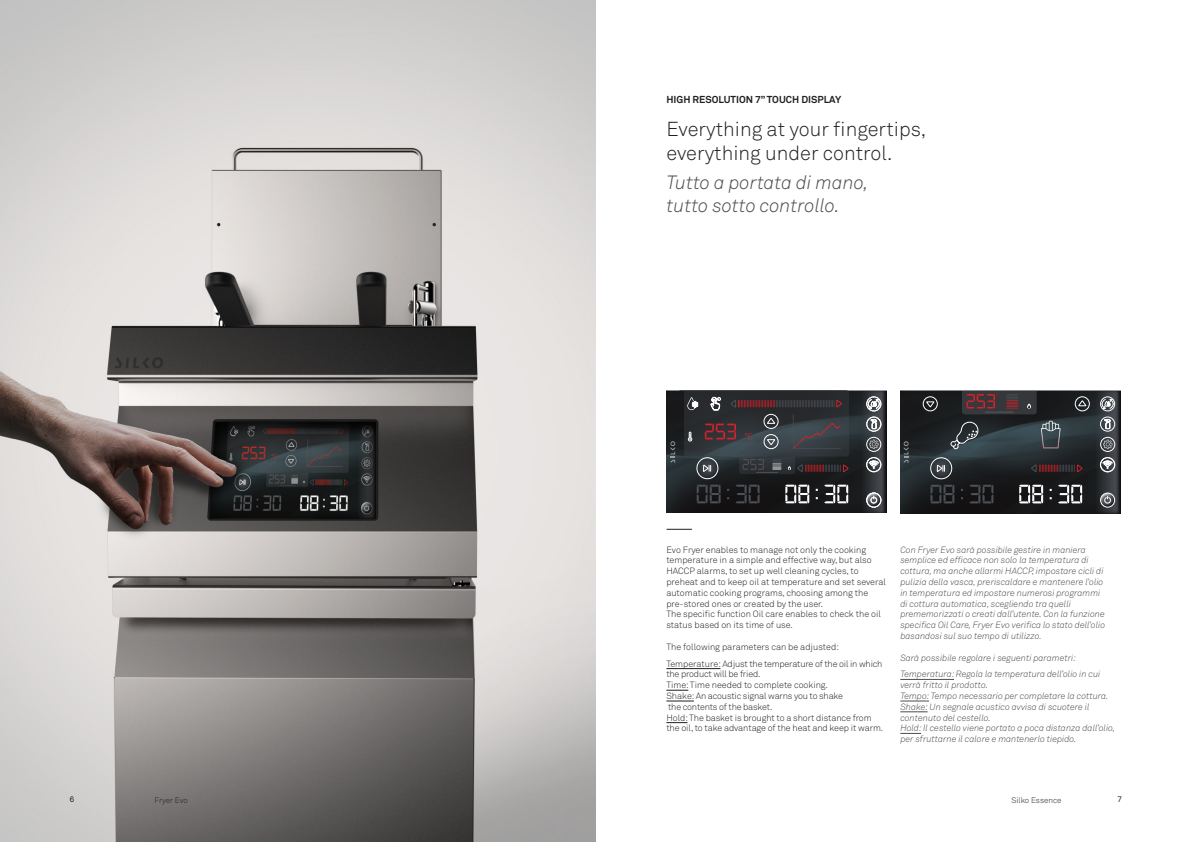
<style>
.page{position:relative;width:1191px;height:842px;background:#fff}
.page>*{position:absolute;margin:0;border:0;box-sizing:border-box;transform-origin:0 0}
.t1{font:20px "Akkurat Light Pro";color:#231f20}
.t2{font:italic 19px "Akkurat Light Pro";color:#4b4c4d}
.t3{font:700 10px "Akkurat Pro";color:#231f20}
.t4{font:italic 9px/10.8px "Akkurat Light Pro";color:#4b4c4d}
.t5{font:9px/10.8px "Akkurat Light Pro";letter-spacing:-.005em;color:#231f20}
.t6{font:8px "Akkurat Light Pro";color:#231f20}
.t7{font:8px "Akkurat Mono";color:#231f20}
</style>
<div class="page">
<img style="left:0;top:0;width:595px;height:842px">
<hr style="left:666px;top:668px;width:54px;height:1px;background:#231f20">
<svg style="left:666px;top:690px;width:22px;height:1px"></svg>
<svg style="left:666px;top:701px;width:28px;height:1px"></svg>
<svg style="left:666px;top:722px;width:21px;height:1px"></svg>
<hr style="left:900px;top:679px;width:54px;height:1px;background:#4b4c4d">
<svg style="left:900px;top:701px;width:29px;height:1px"></svg>
<svg style="left:900px;top:712px;width:27px;height:1px"></svg>
<svg style="left:900px;top:733px;width:21px;height:1px"></svg>
<svg style="left:855px;top:390px;width:31px;height:123px;background:#2a2e31"></svg>
<div style="left:866px;top:491px;width:16px;height:13px;background:#fff;opacity:.75"></div>
<div style="left:866px;top:494px;width:16px;height:14px;background:#231f20;opacity:.75"></div>
<svg style="left:866px;top:492px;width:15px;height:16px"></svg>
<div style="left:866px;top:493px;width:15px;height:14px;border:1px solid #fff;border-radius:50%"></div>
<svg style="left:866px;top:396px;width:15px;height:76px"></svg>
<svg style="left:666px;top:391px;width:190px;height:139px;background:#4a4a4d"></svg>
<img style="left:900px;top:391px;width:189px;height:122px">
<svg style="left:1089px;top:390px;width:31px;height:123px;background:#34373b"></svg>
<svg style="left:1019px;top:485px;width:63px;height:18px"></svg>
<svg style="left:1103px;top:440px;width:9px;height:9px"></svg>
<div style="left:1100px;top:437px;width:14px;height:15px;border:1px solid #fff;border-radius:50%"></div>
<div style="left:1099px;top:492px;width:17px;height:12px;background:#fff;opacity:.75"></div>
<div style="left:1099px;top:495px;width:17px;height:13px;background:#231f20;opacity:.75"></div>
<svg style="left:950px;top:421px;width:28px;height:28px"></svg>
<svg style="left:1041px;top:421px;width:19px;height:27px"></svg>
<svg style="left:962px;top:391px;width:74px;height:23px;background:#49373b"></svg>
<svg style="left:1104px;top:496px;width:7px;height:8px"></svg>
<div style="left:1100px;top:493px;width:14px;height:14px;border:1px solid #fff;border-radius:50%"></div>
<svg style="left:1077px;top:400px;width:9px;height:6px"></svg>
<div style="left:1075px;top:397px;width:14px;height:14px;border:1px solid #fff;border-radius:50%"></div>
<div style="left:1100px;top:417px;width:14px;height:14px;border:1px solid #fff;border-radius:50%"></div>
<svg style="left:1104px;top:419px;width:6px;height:10px"></svg>
<div style="left:1100px;top:457px;width:14px;height:15px;border:1px solid #fff;border-radius:50%"></div>
<svg style="left:1102px;top:460px;width:10px;height:9px"></svg>
<div style="left:1100px;top:397px;width:14px;height:14px;border:1px solid #fff;border-radius:50%"></div>
<svg style="left:1101px;top:399px;width:12px;height:10px"></svg>
<svg style="left:925px;top:401px;width:9px;height:7px"></svg>
<div style="left:923px;top:397px;width:14px;height:14px;border:1px solid #fff;border-radius:50%"></div>
<svg style="left:930px;top:457px;width:22px;height:22px"></svg>
<svg style="left:930px;top:465px;width:63px;height:49px;background:#222325"></svg>
<div style="left:930px;top:458px;width:22px;height:21px;border:1px solid #fff;border-radius:50%"></div>
<svg style="left:1030px;top:464px;width:52px;height:8px"></svg>
<svg style="left:903px;top:441px;width:5px;height:22px"></svg>
<p class="t7" style="left:69px;top:794px;width:6px">6</p>
<p class="t6" style="left:154px;top:795px;width:35px">Fryer Evo</p>
<p class="t3" style="left:666px;top:93px;width:176px">HIGH RESOLUTION 7” TOUCH DISPLAY</p>
<p class="t1" style="left:666px;top:117px;width:261px">Everything at your fingertips,</p>
<p class="t1" style="left:666px;top:141px;width:227px">everything under control.</p>
<p class="t2" style="left:666px;top:171px;width:204px">Tutto a portata di mano,</p>
<p class="t2" style="left:666px;top:194px;width:175px">tutto sotto controllo.</p>
<p class="t5" style="left:666px;top:544px;width:221px">Evo Fryer enables to manage not only the cooking temperature in a simple and effective way, but also HACCP alarms, to set up well cleaning cycles, to preheat and to keep oil at temperature and set several automatic cooking programs, choosing among the pre-stored ones or created by the user.<br>The specific function Oil care enables to check the oil status based on its time of use.</p>
<p class="t5" style="left:666px;top:641px;width:174px">The following parameters can be adjusted:</p>
<p class="t5" style="left:666px;top:658px;width:218px">Temperature: Adjust the temperature of the oil in which the product will be fried.</p>
<p class="t5" style="left:666px;top:680px;width:163px">Time: Time needed to complete cooking.</p>
<p class="t5" style="left:666px;top:691px;width:178px">Shake: An acoustic signal warns you to shake the contents of the basket.</p>
<p class="t5" style="left:666px;top:712px;width:218px">Hold:The basket is brought to a short distance from the oil, to take advantage of the heat and keep it warm.</p>
<p class="t4" style="left:900px;top:544px;width:206px">Con Fryer Evo sarà possibile gestire in maniera semplice ed efficace non solo la temperatura di cottura, ma anche allarmi HACCP, impostare cicli di pulizia della vasca, preriscaldare e mantenere l’olio in temperatura ed impostare numerosi programmi di cottura automatica, scegliendo tra quelli prememorizzati o creati dall’utente. Con la funzione specifica Oil Care, Fryer Evo verifica lo stato dell’olio basandosi sul suo tempo di utilizzo.</p>
<p class="t4" style="left:900px;top:652px;width:177px">Sarà possibile regolare i seguenti parametri:</p>
<p class="t4" style="left:900px;top:669px;width:202px">Temperatura: Regola la temperatura dell’olio in cui verrà fritto il prodotto.</p>
<p class="t4" style="left:900px;top:691px;width:210px">Tempo: Tempo necessario per completare la cottura.</p>
<p class="t4" style="left:900px;top:701px;width:191px">Shake: Un segnale acustico avvisa di scuotere il contenuto del cestello.</p>
<p class="t4" style="left:900px;top:723px;width:216px">Hold: Il cestello viene portato a poca distanza dall’olio, per sfruttarne il calore e mantenerlo tiepido.</p>
<p class="t6" style="left:1011px;top:795px;width:52px">Silko Essence</p>
<p class="t7" style="left:1117px;top:794px;width:6px">7</p>
</div>
